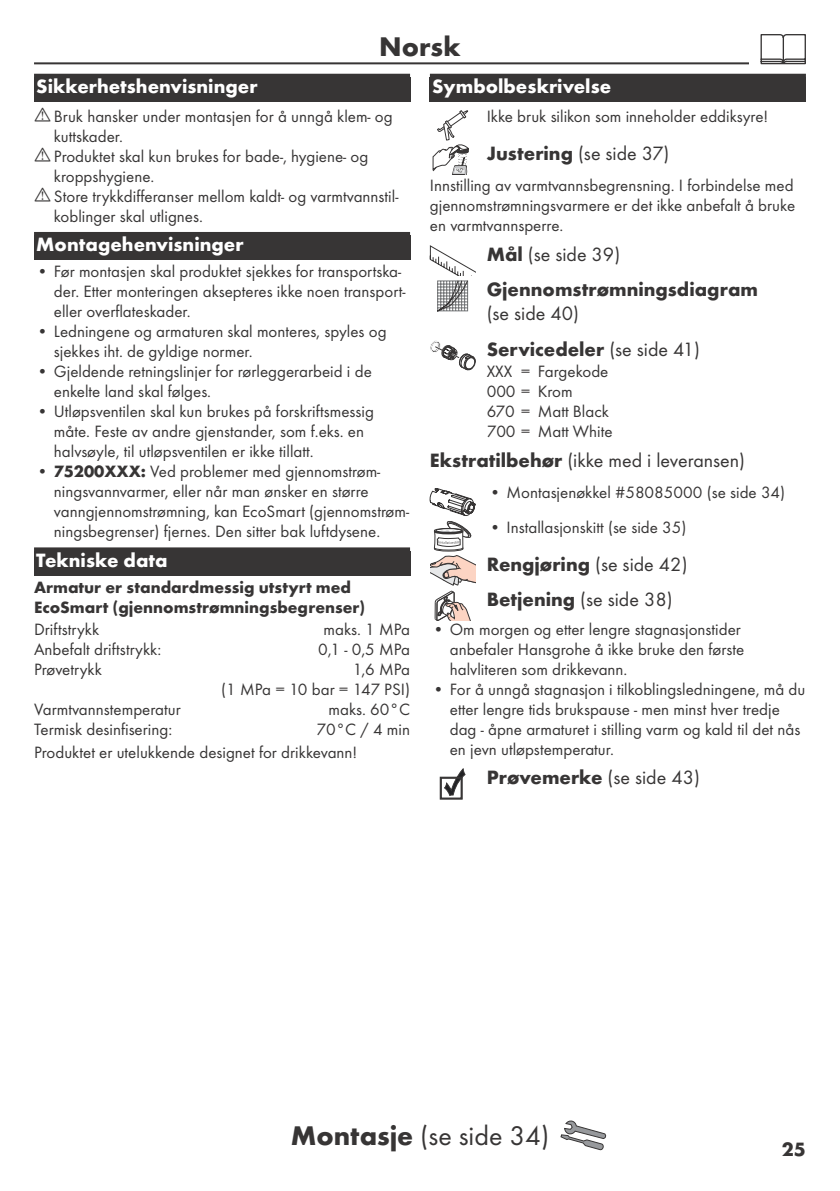
<style>
.page{position:relative;width:840px;height:1191px;background:#fff}
.page>*{position:absolute;margin:0;border:0;box-sizing:border-box;transform-origin:0 0}
.t1{font:28px "Futura TOT Boo";color:#373535}
.t2{font:700 28px "Futura TOT";letter-spacing:.005em;color:#373535}
.t3{font:20px "Futura TOT Boo";color:#373535}
.t4{font:700 20px "Futura TOT";color:#373535}
.t5{font:700 20px "Futura TOT";color:#fff}
.t6{font:17px/20px "Futura TOT Boo";color:#373535}
.t7{font:700 17px/20px "Futura TOT";color:#373535}
.s1{font-family:"Futura TOT";font-weight:700}
.s2{font-family:"Futura TOT Boo";font-weight:400}
</style>
<div class="page">
<hr style="left:34px;top:62px;width:771px;height:2px;background:#373535">
<div style="left:748px;top:34px;width:68px;height:34px;background:#fff"></div>
<svg style="left:760px;top:34px;width:45px;height:30px"></svg>
<svg style="left:560px;top:1120px;width:45px;height:30px"></svg>
<div style="left:34px;top:74px;width:376px;height:28px;background:#373535"></div>
<div style="left:34px;top:232px;width:376px;height:28px;background:#373535"></div>
<div style="left:34px;top:547px;width:376px;height:28px;background:#373535"></div>
<div style="left:429px;top:74px;width:376px;height:28px;background:#373535"></div>
<svg style="left:432px;top:110px;width:36px;height:65px"></svg>
<svg style="left:429px;top:245px;width:46px;height:66px"></svg>
<svg style="left:430px;top:340px;width:45px;height:30px"></svg>
<svg style="left:429px;top:488px;width:46px;height:97px"></svg>
<svg style="left:434px;top:591px;width:36px;height:30px"></svg>
<svg style="left:440px;top:769px;width:25px;height:30px"></svg>
<h1 class="t2" style="left:379px;top:29px;width:83px">Norsk</h1>
<p class="t5" style="left:36px;top:74px;width:223px">Sikkerhetshenvisninger</p>
<p class="t6" style="left:54px;top:106px;width:346px">Bruk hansker under montasjen for å unngå klem- og kuttskader.<br>Produktet skal kun brukes for bade-, hygiene- og kroppshygiene.<br>Store trykkdifferanser mellom kaldt- og varmtvannstil&shy;koblinger skal utlignes.</p>
<p class="t5" style="left:36px;top:232px;width:209px">Montagehenvisninger</p>
<p class="t6" style="left:54px;top:261px;width:353px;text-indent:-17px">• Før montasjen skal produktet sjekkes for transportska&shy;der. Etter monteringen aksepteres ikke noen transport&shy;eller overflateskader.</p>
<p class="t6" style="left:54px;top:321px;width:334px;text-indent:-17px">• Ledningene og armaturen skal monteres, spyles og sjekkes iht. de gyldige normer.</p>
<p class="t6" style="left:54px;top:361px;width:319px;text-indent:-17px">• Gjeldende retningslinjer for rørleggerarbeid i de enkelte land skal følges.</p>
<p class="t6" style="left:54px;top:401px;width:321px;text-indent:-17px">• Utløpsventilen skal kun brukes på forskriftsmessig måte. Feste av andre gjenstander, som f.eks. en halvsøyle, til utløpsventilen er ikke tillatt.</p>
<p class="t6" style="left:54px;top:461px;width:356px;text-indent:-17px">• <span class="s1">75200XXX:</span> Ved problemer med gjennomstrøm&shy;ningsvannvarmer, eller når man ønsker en større vanngjennomstrømning, kan EcoSmart (gjennomstrøm&shy;ningsbegrenser) fjernes. Den sitter bak luftdysene.</p>
<p class="t5" style="left:36px;top:548px;width:133px">Tekniske data</p>
<p class="t7" style="left:34px;top:576px;width:332px">Armatur er standardmessig utstyrt med<br>EcoSmart (gjennomstrømningsbegrenser)</p>
<p class="t6" style="left:34px;top:619px;width:67px">Driftstrykk</p>
<p class="t6" style="left:323px;top:619px;width:88px">maks. 1 MPa</p>
<p class="t6" style="left:34px;top:639px;width:129px">Anbefalt driftstrykk:</p>
<p class="t6" style="left:318px;top:639px;width:93px">0,1 - 0,5 MPa</p>
<p class="t6" style="left:34px;top:659px;width:69px">Prøvetrykk</p>
<p class="t6" style="left:221px;top:659px;width:190px;text-align:right">1,6 MPa<br>(1 MPa = 10 bar = 147 PSI)</p>
<p class="t6" style="left:34px;top:699px;width:148px">Varmtvannstemperatur</p>
<p class="t6" style="left:328px;top:699px;width:83px">maks. 60°C</p>
<p class="t6" style="left:34px;top:719px;width:140px">Termisk desinfisering:</p>
<p class="t6" style="left:34px;top:718px;width:377px;line-height:22.8px;text-indent:282px">70°C / 4 min<br>Produktet er utelukkende designet for drikkevann!</p>
<p class="t5" style="left:432px;top:74px;width:180px">Symbolbeskrivelse</p>
<p class="t6" style="left:486px;top:106px;width:283px">Ikke bruk silikon som inneholder eddiksyre!</p>
<p class="t3" style="left:486px;top:141px;width:184px"><span class="s1">Justering</span> (se side 37)</p>
<p class="t6" style="left:429px;top:175px;width:366px;text-align:justify">Innstilling av varmtvannsbegrensning. I forbindelse med gjennomstrømningsvarmere er det ikke anbefalt å bruke en varmtvannsperre.</p>
<p class="t3" style="left:486px;top:242px;width:135px"><span class="s1">Mål</span> (se side 39)</p>
<p class="t4" style="left:486px;top:277px;width:273px">Gjennomstrømningsdiagram</p>
<p class="t3" style="left:486px;top:302px;width:94px">(se side 40)</p>
<p class="t4" style="left:486px;top:336px;width:215px">Servicedeler <span class="s2">(se side 41)</span></p>
<p class="t6" style="left:486px;top:361px;width:127px">XXX = Fargekode<br>000 = Krom<br>670 = Matt Black<br>700 = Matt White</p>
<p class="t3" style="left:429px;top:448px;width:316px"><span class="s1">Ekstratilbehør</span> (ikke med i leveransen)</p>
<p class="t6" style="left:489px;top:482px;width:297px">• Montasjenøkkel #58085000 (se side 34)</p>
<p class="t6" style="left:489px;top:517px;width:198px">• Installasjonskitt (se side 35)</p>
<p class="t4" style="left:486px;top:552px;width:202px">Rengjøring <span class="s2">(se side 42)</span></p>
<p class="t3" style="left:486px;top:587px;width:187px"><span class="s1">Betjening</span> (se side 38)</p>
<p class="t6" style="left:449px;top:619px;width:296px;text-indent:-17px">• Om morgen og etter lengre stagnasjonstider anbefaler Hansgrohe å ikke bruke den første halvliteren som drikkevann.</p>
<p class="t6" style="left:449px;top:679px;width:357px;text-indent:-17px">• For å unngå stagnasjon i tilkoblingsledningene, må du etter lengre tids brukspause - men minst hver tredje dag - åpne armaturet i stilling varm og kald til det nås en jevn utløpstemperatur.</p>
<p class="t4" style="left:486px;top:765px;width:215px">Prøvemerke <span class="s2">(se side 43)</span></p>
<h1 class="t1" style="left:290px;top:1119px;width:260px"><span class="s1">Montasje</span> (se side 34)</h1>
<p class="t4" style="left:781px;top:1136px;width:25px">25</p>
</div>
